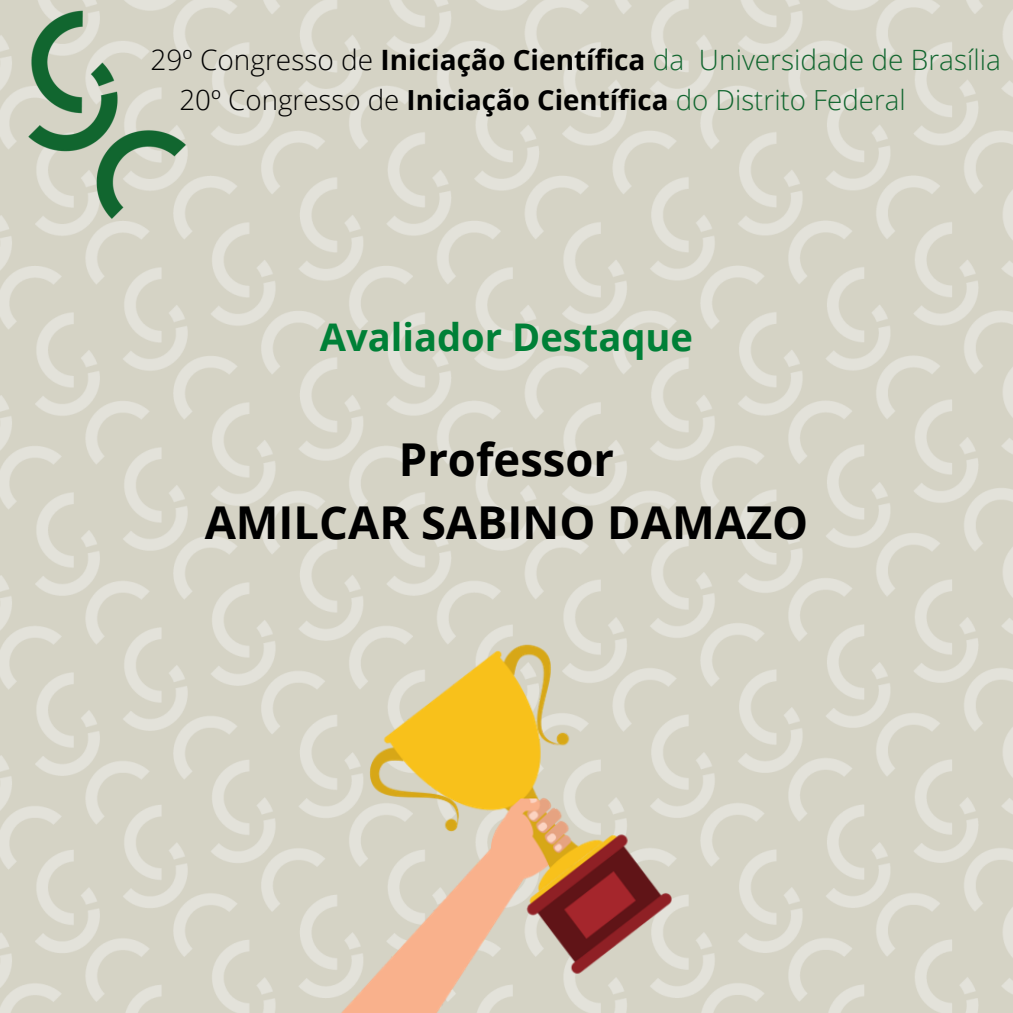
<style>
.page{position:relative;width:1013px;height:1013px;background:#fff}
.page>*{position:absolute;margin:0;border:0;box-sizing:border-box;transform-origin:0 0}
.t1{font:700 45.25px "Open Sans";color:#000}
.t2{font:700 38.12px "Open Sans";color:#008037}
.t3{font:300 28px "Open Sans";color:#11662f}
.t4{font:700 27.75px "Open Sans";color:#000}
.s1{color:#000}
.s2{font-weight:700;color:#000}
.s3{font-weight:300}
.s4{font-weight:300;color:#11662f}
</style>
<div class="page">
<img style="left:0;top:0;width:1012px;height:1012px">
<img style="left:19px;top:0;width:170px;height:228px">
<img style="left:340px;top:642px;width:332px;height:370px">
<p class="t3" style="left:151px;top:40px;width:852px"><span class="s1">29º Congresso de</span> <span class="s2">Iniciação Científica</span> da Universidade de Brasília</p>
<p class="t4" style="left:179px;top:80px;width:727px"><span class="s3">20º Congresso de</span> Iniciação Científica <span class="s4">do Distrito Federal</span></p>
<p class="t2" style="left:320px;top:310px;width:375px">Avaliador Destaque</p>
<p class="t1" style="left:399px;top:427px;width:216px">Professor</p>
<p class="t1" style="left:205px;top:491px;width:605px">AMILCAR SABINO DAMAZO</p>
</div>
